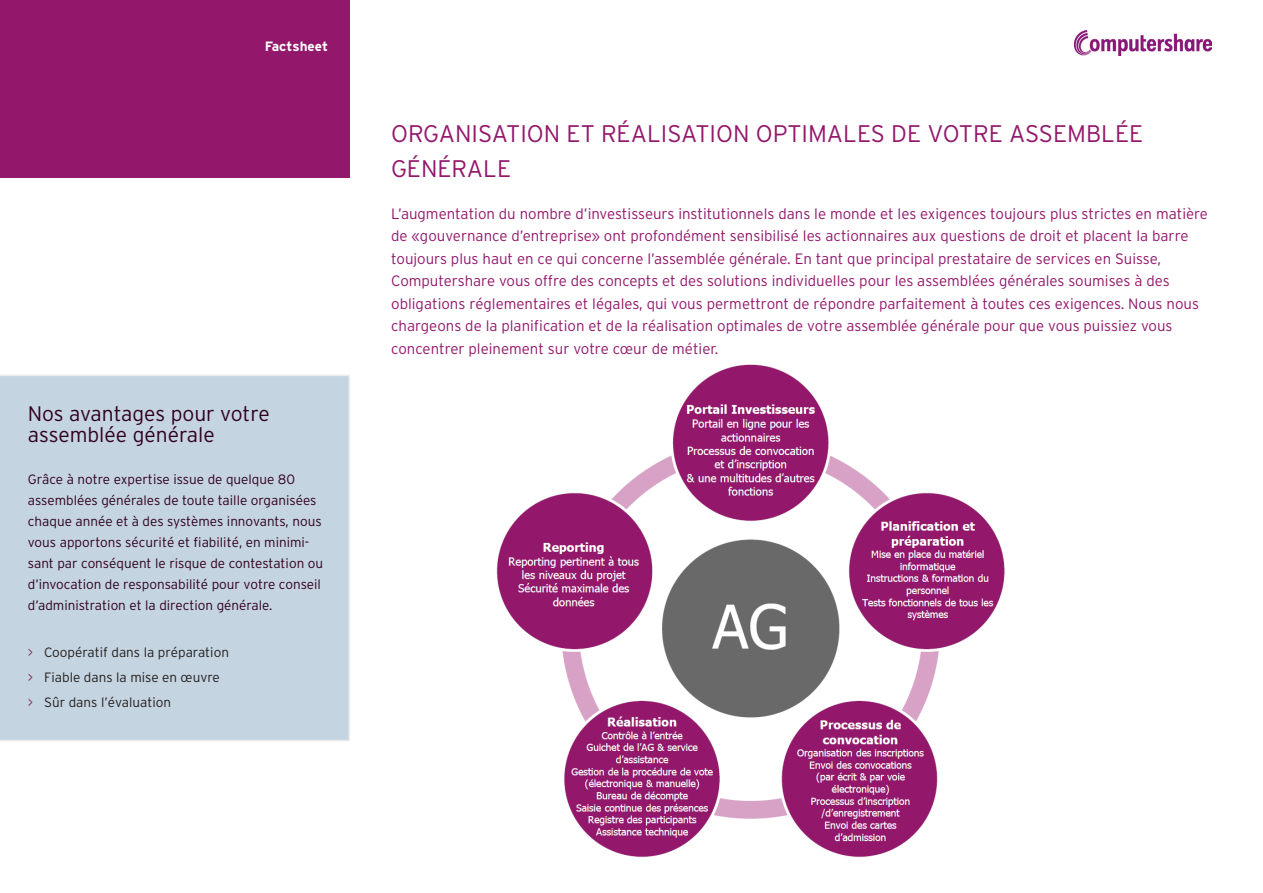
<style>
.page{position:relative;width:1263px;height:893px;background:#fff}
.page>*{position:absolute;margin:0;border:0;box-sizing:border-box;transform-origin:0 0}
.Main_Header{font:300 24px/34.5px "Interstate";color:#93186c}
.t1{font:300 21px/21px "Interstate";color:#30001f}
.Intro_Paragraph{font:300 15px/22.5px "Interstate";color:#93186c}
.t2{font:300 13.5px/21px "Interstate";color:#30001f}
.t3{font:300 13.5px "Interstate";color:#231f20}
.Page_Title{font:700 13.5px "Interstate";color:#fff}
.s1{color:#83296b}
</style>
<div class="page">
<div style="left:0;top:0;width:350px;height:177px;background:#93186c"></div>
<img style="left:1075px;top:30px;width:137px;height:26px">
<div style="left:0;top:375px;width:350px;height:366px;background:#c4d4e0"></div>
<img style="left:496px;top:364px;width:509px;height:493px">
<p class="Page_Title" style="left:265px;top:39px;width:65px">Factsheet</p>
<p class="t1" style="left:28px;top:403px;width:243px">Nos avantages pour votre assemblée générale</p>
<p class="t2" style="left:28px;top:469px;width:297px">Grâce à notre expertise issue de quelque 80 assemblées générales de toute taille organisées chaque année et à des systèmes innovants, nous vous apportons sécurité et fiabilité, en minimi&shy;sant par conséquent le risque de contestation ou d’invocation de responsabilité pour votre conseil d’administration et la direction générale.</p>
<p class="t3" style="left:28px;top:644px;width:203px"><span class="s1">&gt;</span> Coopératif dans la préparation</p>
<p class="t3" style="left:28px;top:669px;width:193px"><span class="s1">&gt;</span> Fiable dans la mise en œuvre</p>
<p class="t3" style="left:28px;top:695px;width:145px"><span class="s1">&gt;</span> Sûr dans l’évaluation</p>
<p class="Main_Header" style="left:391px;top:116px;width:753px">ORGANISATION ET RÉALISATION OPTIMALES DE VOTRE ASSEMBLÉE<br>GÉNÉRALE</p>
<p class="Intro_Paragraph" style="left:391px;top:202px;width:818px">L’augmentation du nombre d’investisseurs institutionnels dans le monde et les exigences toujours plus strictes en matière de «gouvernance d’entreprise» ont profondément sensibilisé les actionnaires aux questions de droit et placent la barre toujours plus haut en ce qui concerne l’assemblée générale. En tant que principal prestataire de services en Suisse, Computershare vous offre des concepts et des solutions individuelles pour les assemblées générales soumises à des obligations réglementaires et légales, qui vous permettront de répondre parfaitement à toutes ces exigences. Nous nous chargeons de la planification et de la réalisation optimales de votre assemblée générale pour que vous puissiez vous concentrer pleinement sur votre cœur de métier.</p>
</div>
